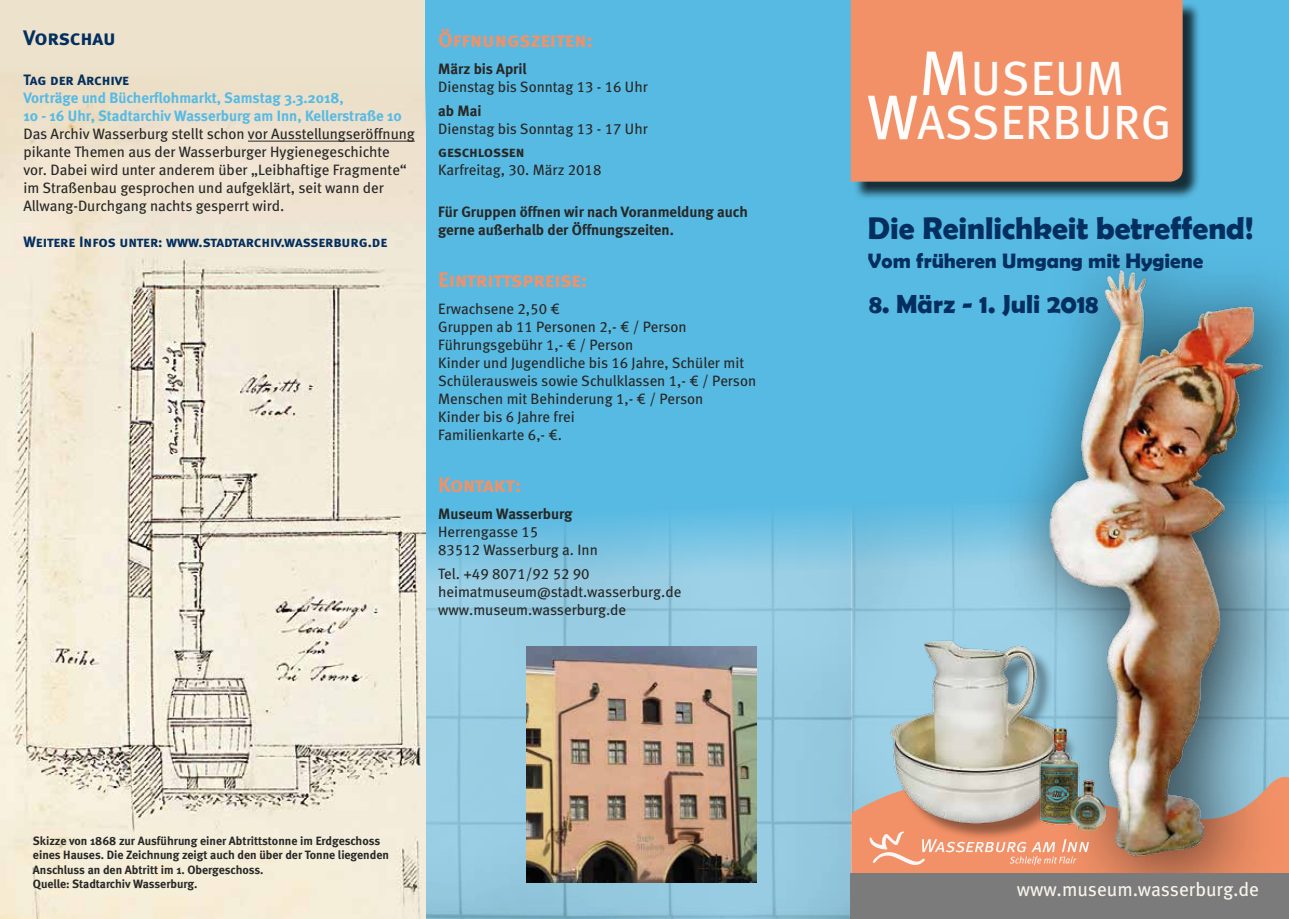
<style>
.page{position:relative;width:1289px;height:919px;background:#fff}
.page>*{position:absolute;margin:0;border:0;box-sizing:border-box;transform-origin:0 0}
.t1{font:48px/44.1px "Meta Book LF Caps";color:#fdfcfb;text-align:center}
.t2{font:700 31.5px "Berlin Sans FB Demi";color:#032f60}
.t3{font:700 26.25px "Berlin Sans FB Demi";color:#032f60}
.t4{font:21px "Meta Bold LF Caps";letter-spacing:-.005em;color:#f29167}
.t5{font:700 21px "Berlin Sans FB Demi";color:#032f60}
.t6{font:21px "Meta Bold Caps";letter-spacing:-.01em;color:#032f60}
.t7{font:19.35px "Meta Book LF";color:#f7f4ec}
.t8{font:15px/18px "Meta Book LF";color:#282827}
.t9{font:700 15px/18px "Meta";color:#57bae3}
.t10{font:700 15px/18px "Meta";color:#282827}
.t11{font:15px "Meta Bold Caps";letter-spacing:-.005em;color:#032f60}
.t12{font:15px "Meta Bold LF";color:#282827}
.t13{font:15px "Meta Bold Caps";letter-spacing:-.01em;color:#282827}
.t14{font:700 12px/14.4px "Meta";color:#282827}
.s1{font-size:63px}
</style>
<div class="page">
<div style="left:0;top:0;width:425px;height:128px;background:#ede2cb"></div>
<div style="left:850px;top:1px;width:438px;height:917px;background:#57bae3"></div>
<img style="left:851px;top:508px;width:143px;height:264px">
<svg style="left:851px;top:772px;width:143px;height:101px;background:#d6a18a"></svg>
<div style="left:425px;top:0;width:425px;height:918px;background:#57bae3"></div>
<svg style="left:425px;top:491px;width:426px;height:427px;background:#8bc7e0"></svg>
<div style="left:853px;top:2px;width:348px;height:198px;background:#000;opacity:.75"></div>
<div style="left:850px;top:0;width:332px;height:182px;background:#f29167"></div>
<div style="left:867px;top:32px;width:308px;height:127px;background:#f29167"></div>
<img style="left:526px;top:646px;width:230px;height:236px">
<div style="left:994px;top:216px;width:294px;height:702px;background:#000;opacity:.75"></div>
<img style="left:1035px;top:236px;width:250px;height:637px">
<img style="left:885px;top:629px;width:184px;height:202px">
<svg style="left:869px;top:831px;width:220px;height:34px;background:#f1a07d"></svg>
<img style="left:0;top:102px;width:425px;height:816px">
<div style="left:850px;top:873px;width:438px;height:45px;background:#7c7b7b"></div>
<img style="left:1035px;top:726px;width:74px;height:105px">
<hr style="left:248px;top:141px;width:167px;height:1px;background:#282827">
<h3 class="t6" style="left:23px;top:26px;width:94px">Vorschau</h3>
<p class="t11" style="left:23px;top:71px;width:107px">Tag der Archive</p>
<p class="t9" style="left:23px;top:89px;width:380px">Vorträge und Bücherflohmarkt, Samstag 3.3.2018,<br>10 - 16 Uhr, Stadtarchiv Wasserburg am Inn, Kellerstraße 10</p>
<p class="t8" style="left:23px;top:125px;width:393px">Das Archiv Wasserburg stellt schon vor Ausstellungseröffnung pikante Themen aus der Wasserburger Hygienegeschichte vor. Dabei wird unter anderem über „Leibhaftige Fragmente“ im Straßenbau gesprochen und aufgeklärt, seit wann der Allwang-Durchgang nachts gesperrt wird.</p>
<p class="t11" style="left:23px;top:233px;width:365px">Weitere Infos unter: www.stadtarchiv.wasserburg.de</p>
<h3 class="t4" style="left:438px;top:28px;width:156px">Öffnungszeiten:</h3>
<p class="t10" style="left:438px;top:60px;width:90px">März bis April</p>
<p class="t8" style="left:438px;top:78px;width:211px">Dienstag bis Sonntag 13 - 16 Uhr</p>
<p class="t12" style="left:438px;top:102px;width:45px">ab Mai</p>
<p class="t8" style="left:438px;top:119px;width:211px">Dienstag bis Sonntag 13 - 17 Uhr</p>
<p class="t13" style="left:438px;top:143px;width:88px">geschlossen</p>
<p class="t8" style="left:438px;top:161px;width:165px">Karfreitag, 30. März 2018</p>
<p class="t10" style="left:438px;top:202px;width:311px">Für Gruppen öffnen wir nach Voranmeldung auch gerne außerhalb der Öffnungszeiten.</p>
<h3 class="t4" style="left:438px;top:267px;width:150px">Eintrittspreise:</h3>
<p class="t8" style="left:438px;top:299px;width:319px">Erwachsene 2,50 €<br>Gruppen ab 11 Personen 2,- € / Person<br>Führungsgebühr 1,- € / Person<br>Kinder und Jugendliche bis 16 Jahre, Schüler mit<br>Schülerausweis sowie Schulklassen 1,- € / Person<br>Menschen mit Behinderung 1,- € / Person<br>Kinder bis 6 Jahre frei<br>Familienkarte 6,- €.</p>
<h3 class="t4" style="left:438px;top:472px;width:85px">Kontakt:</h3>
<p class="t12" style="left:438px;top:505px;width:136px">Museum Wasserburg</p>
<p class="t8" style="left:438px;top:523px;width:161px">Herrengasse 15<br>83512 Wasserburg a. Inn</p>
<p class="t8" style="left:438px;top:564px;width:245px">Tel. +49 8071/92 52 90 heimatmuseum@stadt.wasserburg.de www.museum.wasserburg.de</p>
<p class="t14" style="left:33px;top:833px;width:357px">Skizze von 1868 zur Ausführung einer Abtrittstonne im Erdgeschoss eines Hauses. Die Zeichnung zeigt auch den über der Tonne liegenden Anschluss an den Abtritt im 1. Obergeschoss.<br>Quelle: Stadtarchiv Wasserburg.</p>
<h1 class="t1" style="left:867px;top:56px;width:306px"><span class="s1">M</span>USEUM<br><span class="s1">W</span>ASSERBURG</h1>
<h2 class="t2" style="left:867px;top:210px;width:387px">Die Reinlichkeit betreffend!</h2>
<h3 class="t5" style="left:867px;top:248px;width:337px">Vom früheren Umgang mit Hygiene</h3>
<h3 class="t3" style="left:869px;top:288px;width:231px">8. März - 1. Juli 2018</h3>
<p class="t7" style="left:1016px;top:877px;width:244px">www.museum.wasserburg.de</p>
</div>
